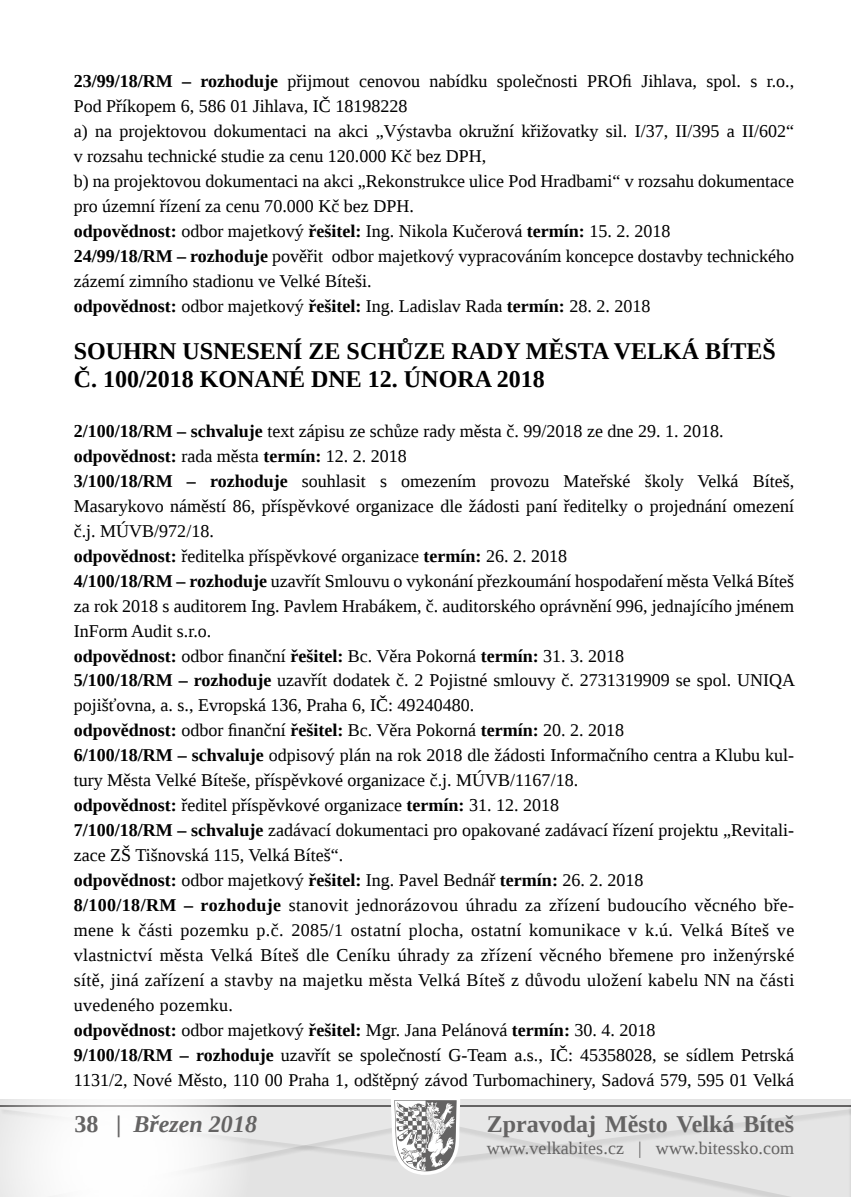
<style>
.page{position:relative;width:851px;height:1197px;background:#fff}
.page>*{position:absolute;margin:0;border:0;box-sizing:border-box;transform-origin:0 0}
.t1{font:700 24px/28px "Liberation Serif";color:#000}
.t2{font:700 24px "Liberation Serif";color:#646363}
.t3{font:italic 700 24px "Liberation Serif";color:#646363}
.t4{font:18px/25px "Liberation Serif";color:#000}
.t5{font:18px "Liberation Serif";letter-spacing:.005em;color:#646363}
.s1{font-weight:700}
.s2{font-style:normal}
</style>
<div class="page">
<svg style="left:0;top:1099px;width:851px;height:97px"></svg>
<p class="t4" style="left:74px;top:69px;width:722px"><span class="s1">23/99/18/RM – rozhoduje</span> přijmout cenovou nabídku společnosti PROfi Jihlava, spol. s r.o., Pod Příkopem 6, 586 01 Jihlava, IČ 18198228<br>a) na projektovou dokumentaci na akci „Výstavba okružní křižovatky sil. I/37, II/395 a II/602“ v rozsahu technické studie za cenu 120.000 Kč bez DPH,<br>b) na projektovou dokumentaci na akci „Rekonstrukce ulice Pod Hradbami“ v rozsahu dokumentace pro územní řízení za cenu 70.000 Kč bez DPH.<br><span class="s1">odpovědnost:</span> odbor majetkový <span class="s1">řešitel:</span> Ing. Nikola Kučerová <span class="s1">termín:</span> 15. 2. 2018<br><span class="s1">24/99/18/RM – rozhoduje</span> pověřit odbor majetkový vypracováním koncepce dostavby technického zázemí zimního stadionu ve Velké Bíteši.<br><span class="s1">odpovědnost:</span> odbor majetkový <span class="s1">řešitel:</span> Ing. Ladislav Rada <span class="s1">termín:</span> 28. 2. 2018</p>
<h1 class="t1" style="left:74px;top:336px;width:703px">SOUHRN USNESENÍ ZE SCHŮZE RADY MĚSTA VELKÁ BÍTEŠ<br>Č. 100/2018 KONANÉ DNE 12. ÚNORA 2018</h1>
<p class="t4" style="left:74px;top:418px;width:723px"><span class="s1">2/100/18/RM – schvaluje</span> text zápisu ze schůze rady města č. 99/2018 ze dne 29. 1. 2018. <span class="s1">odpovědnost:</span> rada města <span class="s1">termín:</span> 12. 2. 2018<br><span class="s1">3/100/18/RM – rozhoduje</span> souhlasit s omezením provozu Mateřské školy Velká Bíteš, Masarykovo náměstí 86, příspěvkové organizace dle žádosti paní ředitelky o projednání omezení č.j. MÚVB/972/18.<br><span class="s1">odpovědnost:</span> ředitelka příspěvkové organizace <span class="s1">termín:</span> 26. 2. 2018<br><span class="s1">4/100/18/RM – rozhoduje</span> uzavřít Smlouvu o vykonání přezkoumání hospodaření města Velká Bíteš za rok 2018 s auditorem Ing. Pavlem Hrabákem, č. auditorského oprávnění 996, jednajícího jménem InForm Audit s.r.o.<br><span class="s1">odpovědnost:</span> odbor finanční <span class="s1">řešitel:</span> Bc. Věra Pokorná <span class="s1">termín:</span> 31. 3. 2018<br><span class="s1">5/100/18/RM – rozhoduje</span> uzavřít dodatek č. 2 Pojistné smlouvy č. 2731319909 se spol. UNIQA pojišťovna, a. s., Evropská 136, Praha 6, IČ: 49240480.<br><span class="s1">odpovědnost:</span> odbor finanční <span class="s1">řešitel:</span> Bc. Věra Pokorná <span class="s1">termín:</span> 20. 2. 2018<br><span class="s1">6/100/18/RM – schvaluje</span> odpisový plán na rok 2018 dle žádosti Informačního centra a Klubu kul&shy;tury Města Velké Bíteše, příspěvkové organizace č.j. MÚVB/1167/18.<br><span class="s1">odpovědnost:</span> ředitel příspěvkové organizace <span class="s1">termín:</span> 31. 12. 2018<br><span class="s1">7/100/18/RM – schvaluje</span> zadávací dokumentaci pro opakované zadávací řízení projektu „Revitali&shy;zace ZŠ Tišnovská 115, Velká Bíteš“.<br><span class="s1">odpovědnost:</span> odbor majetkový <span class="s1">řešitel:</span> Ing. Pavel Bednář <span class="s1">termín:</span> 26. 2. 2018<br><span class="s1">8/100/18/RM – rozhoduje</span> stanovit jednorázovou úhradu za zřízení budoucího věcného bře&shy;mene k části pozemku p.č. 2085/1 ostatní plocha, ostatní komunikace v k.ú. Velká Bíteš ve vlastnictví města Velká Bíteš dle Ceníku úhrady za zřízení věcného břemene pro inženýrské sítě, jiná zařízení a stavby na majetku města Velká Bíteš z důvodu uložení kabelu NN na části uvedeného pozemku.<br><span class="s1">odpovědnost:</span> odbor majetkový <span class="s1">řešitel:</span> Mgr. Jana Pelánová <span class="s1">termín:</span> 30. 4. 2018<br><span class="s1">9/100/18/RM – rozhoduje</span> uzavřít se společností G-Team a.s., IČ: 45358028, se sídlem Petrská 1131/2, Nové Město, 110 00 Praha 1, odštěpný závod Turbomachinery, Sadová 579, 595 01 Velká</p>
<h1 class="t3" style="left:74px;top:1108px;width:184px"><span class="s2">38 |</span> Březen 2018</h1>
<h1 class="t2" style="left:486px;top:1107px;width:309px">Zpravodaj Město Velká Bíteš</h1>
<p class="t5" style="left:486px;top:1135px;width:309px">www.velkabites.cz | www.bitessko.com</p>
</div>
